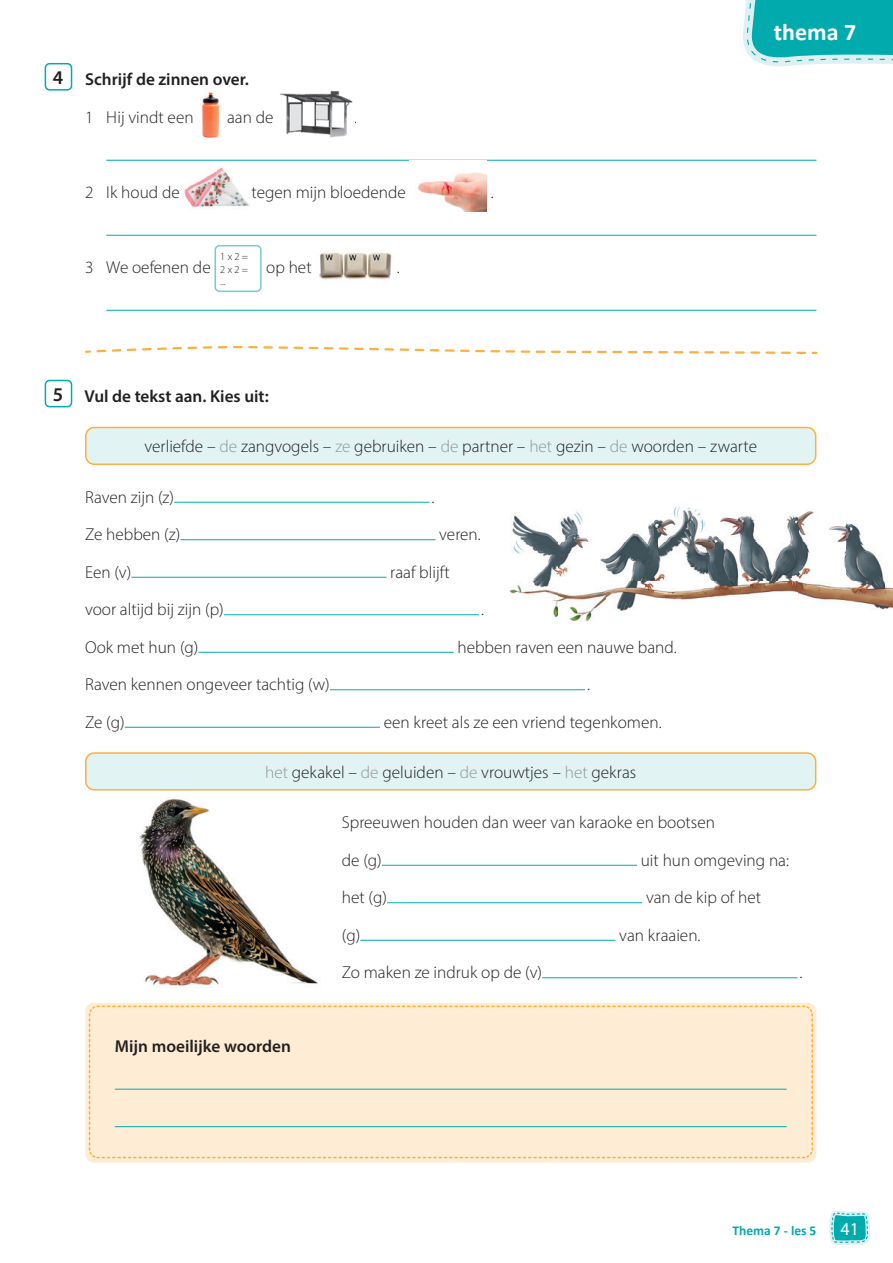
<style>
.page{position:relative;width:893px;height:1263px;background:#fff}
.page>*{position:absolute;margin:0;border:0;box-sizing:border-box;transform-origin:0 0}
.t1{font:700 24px "Calibri";color:#fff}
.t2{font:600 19.5px "Myriad Pro";color:#231f20}
.t3{font:18px "Myriad Pro";color:#fff}
.t4{font:300 17.25px/37.5px "Myriad Pro";color:#231f20}
.t5{font:600 17.25px "Myriad Pro";color:#231f20}
.t6{font:700 13.5px "Calibri";color:#00aaad}
.t7{font:300 10.5px/12.6px "Myriad Pro";color:#231f20;text-align:justify}
.s1{color:#939598}
</style>
<div class="page">
<svg style="left:743px;top:0;width:150px;height:67px;background:#34babd"></svg>
<svg style="left:829px;top:1210px;width:41px;height:35px"></svg>
<hr style="left:106px;top:160px;width:710px;height:1px;background:#00aaad">
<hr style="left:106px;top:235px;width:710px;height:1px;background:#00aaad">
<hr style="left:106px;top:310px;width:710px;height:1px;background:#00aaad">
<svg style="left:85px;top:346px;width:732px;height:8px"></svg>
<div style="left:86px;top:427px;width:730px;height:37px;background:#e2f3f4;border-radius:9px"></div>
<div style="left:85px;top:427px;width:731px;height:38px;border:2px solid #fbb03f;border-radius:9px"></div>
<hr style="left:174px;top:502px;width:255px;height:1px;background:#00aaad">
<hr style="left:180px;top:539px;width:255px;height:1px;background:#00aaad">
<hr style="left:131px;top:577px;width:255px;height:1px;background:#00aaad">
<hr style="left:224px;top:614px;width:255px;height:1px;background:#00aaad">
<hr style="left:199px;top:652px;width:255px;height:1px;background:#00aaad">
<hr style="left:330px;top:689px;width:255px;height:1px;background:#00aaad">
<hr style="left:125px;top:727px;width:255px;height:1px;background:#00aaad">
<div style="left:86px;top:753px;width:730px;height:37px;background:#e2f3f4;border-radius:9px"></div>
<div style="left:85px;top:752px;width:731px;height:38px;border:2px solid #fbb03f;border-radius:9px"></div>
<hr style="left:382px;top:865px;width:255px;height:1px;background:#00aaad">
<hr style="left:387px;top:902px;width:255px;height:1px;background:#00aaad">
<hr style="left:360px;top:940px;width:255px;height:1px;background:#00aaad">
<hr style="left:542px;top:977px;width:255px;height:1px;background:#00aaad">
<div style="left:85px;top:1003px;width:731px;height:159px;background:#feedd4;border-radius:9px"></div>
<svg style="left:88px;top:1005px;width:725px;height:154px"></svg>
<hr style="left:115px;top:1089px;width:672px;height:1px;background:#00aaad">
<hr style="left:115px;top:1126px;width:672px;height:1px;background:#00aaad">
<div style="left:45px;top:63px;width:27px;height:28px;border:2px solid #00aaad;border-radius:4px"></div>
<img style="left:200px;top:91px;width:20px;height:47px">
<img style="left:280px;top:91px;width:73px;height:47px">
<img style="left:188px;top:167px;width:62px;height:42px">
<img style="left:184px;top:185px;width:66px;height:16px">
<img style="left:417px;top:172px;width:69px;height:40px">
<div style="left:214px;top:245px;width:48px;height:47px;border:2px solid #77ccd0;border-radius:4px"></div>
<img style="left:319px;top:252px;width:73px;height:28px">
<div style="left:45px;top:380px;width:27px;height:27px;border:2px solid #00aaad;border-radius:4px"></div>
<img style="left:509px;top:506px;width:384px;height:116px">
<img style="left:139px;top:799px;width:179px;height:187px">
<p class="t2" style="left:53px;top:65px;width:12px">4</p>
<p class="t5" style="left:85px;top:68px;width:165px">Schrijf de zinnen over.</p>
<p class="t4" style="left:85px;top:98px;width:110px">1 Hij vindt een</p>
<p class="t4" style="left:227px;top:98px;width:48px">aan de</p>
<p class="t4" style="left:354px;top:98px;width:5px">.</p>
<p class="t4" style="left:85px;top:173px;width:96px">2 Ik houd de</p>
<p class="t4" style="left:251px;top:173px;width:156px">tegen mijn bloedende</p>
<p class="t4" style="left:491px;top:173px;width:5px">.</p>
<p class="t7" style="left:220px;top:250px;width:29px">1 x 2 = 2 x 2 = ...</p>
<p class="t4" style="left:85px;top:248px;width:127px">3 We oefenen de</p>
<p class="t4" style="left:266px;top:248px;width:47px">op het</p>
<p class="t4" style="left:397px;top:248px;width:5px">.</p>
<h1 class="t1" style="left:774px;top:15px;width:84px">thema 7</h1>
<p class="t2" style="left:53px;top:382px;width:12px">5</p>
<p class="t5" style="left:84px;top:385px;width:186px">Vul de tekst aan. Kies uit:</p>
<p class="t4" style="left:144px;top:428px;width:614px">verliefde – <span class="s1">de</span> zangvogels – <span class="s1">ze</span> gebruiken – <span class="s1">de</span> partner – <span class="s1">het</span> gezin – <span class="s1">de</span> woorden – zwarte</p>
<p class="t4" style="left:85px;top:478px;width:91px">Raven zijn (z)</p>
<p class="t4" style="left:431px;top:478px;width:5px">.</p>
<p class="t4" style="left:85px;top:515px;width:97px">Ze hebben (z)</p>
<p class="t4" style="left:439px;top:515px;width:43px">veren.</p>
<p class="t4" style="left:85px;top:553px;width:48px">Een (v)</p>
<p class="t4" style="left:390px;top:553px;width:61px">raaf blijft</p>
<p class="t4" style="left:85px;top:590px;width:140px">voor altijd bij zijn (p)</p>
<p class="t4" style="left:481px;top:590px;width:5px">.</p>
<p class="t4" style="left:85px;top:628px;width:115px">Ook met hun (g)</p>
<p class="t4" style="left:457px;top:628px;width:221px">hebben raven een nauwe band.</p>
<p class="t4" style="left:85px;top:665px;width:246px">Raven kennen ongeveer tachtig (w)</p>
<p class="t4" style="left:587px;top:665px;width:5px">.</p>
<p class="t4" style="left:85px;top:703px;width:41px">Ze (g)</p>
<p class="t4" style="left:384px;top:703px;width:279px">een kreet als ze een vriend tegenkomen.</p>
<p class="t4" style="left:265px;top:753px;width:373px"><span class="s1">het</span> gekakel – <span class="s1">de</span> geluiden – <span class="s1">de</span> vrouwtjes – <span class="s1">het</span> gekras</p>
<p class="t4" style="left:342px;top:803px;width:375px">Spreeuwen houden dan weer van karaoke en bootsen de (g)</p>
<p class="t4" style="left:641px;top:841px;width:150px">uit hun omgeving na:</p>
<p class="t4" style="left:342px;top:878px;width:47px">het (g)</p>
<p class="t4" style="left:646px;top:878px;width:117px">van de kip of het</p>
<p class="t4" style="left:342px;top:916px;width:20px">(g)</p>
<p class="t4" style="left:619px;top:916px;width:83px">van kraaien.</p>
<p class="t4" style="left:342px;top:953px;width:202px">Zo maken ze indruk op de (v)</p>
<p class="t4" style="left:799px;top:953px;width:5px">.</p>
<p class="t5" style="left:115px;top:1035px;width:178px">Mijn moeilijke woorden</p>
<p class="t6" style="left:732px;top:1221px;width:85px">Thema 7 - les 5</p>
<p class="t3" style="left:840px;top:1217px;width:20px">41</p>
</div>
